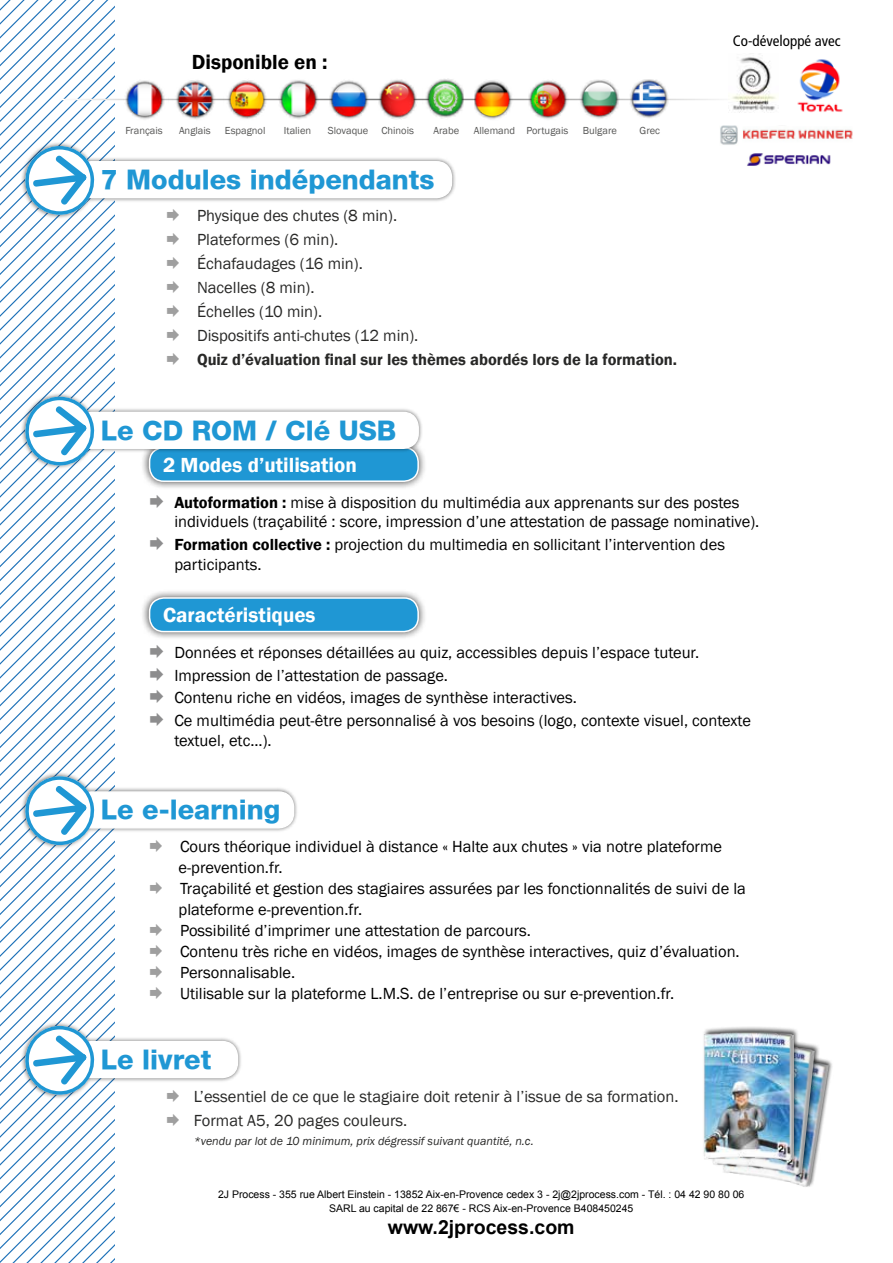
<style>
.page{position:relative;width:893px;height:1263px;background:#fff}
.page>*{position:absolute;margin:0;border:0;box-sizing:border-box;transform-origin:0 0}
.t1{font:800 27px "Helvetica Neue";color:#1f97d4}
.t2{font:600 21px "Franklin Gothic";color:#fff}
.t3{font:600 21px "Franklin Gothic";color:#000}
.t4{font:700 19.5px "Arial";color:#000}
.t5{font:16.5px/21px "Franklin Gothic";color:#000}
.t6{font:16.5px/24px "Franklin Gothic";color:#282827}
.t7{font:600 16.5px "Franklin Gothic";color:#282827}
.t8{font:condensed 15px "Frutiger";color:#000}
.t9{font:italic 12px "Franklin Gothic";color:#282827}
.t10{font:10.5px/13.5px "Arial";color:#000;text-align:center}
.t11{font:10.5px "Franklin Gothic";color:#575756}
.s1{color:#8d8d8e}
.s2{font-weight:600}
</style>
<div class="page">
<svg style="left:0;top:566px;width:115px;height:14px"></svg>
<svg style="left:0;top:580px;width:115px;height:14px"></svg>
<svg style="left:0;top:594px;width:115px;height:14px"></svg>
<svg style="left:0;top:608px;width:115px;height:14px"></svg>
<svg style="left:0;top:622px;width:115px;height:14px"></svg>
<svg style="left:0;top:636px;width:115px;height:14px"></svg>
<svg style="left:0;top:650px;width:115px;height:14px"></svg>
<svg style="left:0;top:664px;width:115px;height:14px"></svg>
<svg style="left:0;top:678px;width:115px;height:14px"></svg>
<svg style="left:0;top:692px;width:115px;height:14px"></svg>
<svg style="left:0;top:706px;width:115px;height:13px"></svg>
<svg style="left:0;top:719px;width:115px;height:14px"></svg>
<svg style="left:0;top:733px;width:115px;height:14px"></svg>
<svg style="left:0;top:747px;width:115px;height:14px"></svg>
<svg style="left:0;top:761px;width:113px;height:14px"></svg>
<svg style="left:0;top:845px;width:115px;height:14px"></svg>
<svg style="left:0;top:859px;width:115px;height:13px"></svg>
<img style="left:124px;top:80px;width:45px;height:40px">
<img style="left:172px;top:80px;width:45px;height:40px">
<img style="left:224px;top:80px;width:44px;height:39px">
<img style="left:277px;top:80px;width:43px;height:39px">
<img style="left:329px;top:80px;width:41px;height:40px">
<img style="left:377px;top:79px;width:40px;height:40px">
<img style="left:423px;top:79px;width:40px;height:39px">
<img style="left:474px;top:80px;width:41px;height:40px">
<img style="left:528px;top:80px;width:41px;height:40px">
<img style="left:578px;top:79px;width:41px;height:40px">
<img style="left:630px;top:79px;width:40px;height:39px">
<div style="left:21px;top:771px;width:278px;height:78px;background:#000;opacity:.57"></div>
<div style="left:76px;top:792px;width:217px;height:36px;background:#fff;border-radius:15px"></div>
<div style="left:76px;top:791px;width:218px;height:37px;border:2px solid #fff;border-radius:15px"></div>
<div style="left:21px;top:1021px;width:222px;height:78px;background:#000;opacity:.57"></div>
<div style="left:76px;top:1042px;width:161px;height:35px;background:#fff;border-radius:15px"></div>
<div style="left:76px;top:1041px;width:162px;height:37px;border:2px solid #fff;border-radius:15px"></div>
<svg style="left:23px;top:776px;width:73px;height:69px"></svg>
<svg style="left:0;top:872px;width:115px;height:391px"></svg>
<div style="left:141px;top:439px;width:286px;height:51px;background:#000;opacity:.75"></div>
<div style="left:150px;top:448px;width:268px;height:33px;background:#1f97d4;border-radius:14px"></div>
<div style="left:149px;top:447px;width:270px;height:35px;border:2px solid #fff;border-radius:14px"></div>
<div style="left:141px;top:589px;width:286px;height:51px;background:#000;opacity:.75"></div>
<div style="left:150px;top:598px;width:268px;height:33px;background:#1f97d4;border-radius:14px"></div>
<div style="left:149px;top:597px;width:270px;height:35px;border:2px solid #fff;border-radius:14px"></div>
<div style="left:722px;top:1046px;width:111px;height:142px;background:#000;opacity:.75"></div>
<img style="left:722px;top:1049px;width:107px;height:139px">
<div style="left:711px;top:1035px;width:109px;height:142px;background:#000;opacity:.75"></div>
<img style="left:712px;top:1038px;width:103px;height:139px">
<div style="left:702px;top:1026px;width:97px;height:136px;background:#000;opacity:.75"></div>
<img style="left:703px;top:1032px;width:90px;height:130px">
<img style="left:729px;top:57px;width:47px;height:56px">
<img style="left:797px;top:59px;width:46px;height:54px">
<img style="left:720px;top:126px;width:133px;height:19px">
<img style="left:747px;top:153px;width:84px;height:13px">
<div style="left:21px;top:392px;width:402px;height:78px;background:#000;opacity:.57"></div>
<div style="left:76px;top:412px;width:342px;height:36px;background:#fff;border-radius:15px"></div>
<div style="left:76px;top:412px;width:343px;height:37px;border:2px solid #fff;border-radius:15px"></div>
<div style="left:21px;top:141px;width:435px;height:78px;background:#000;opacity:.57"></div>
<div style="left:76px;top:162px;width:375px;height:36px;background:#fff;border-radius:15px"></div>
<div style="left:76px;top:161px;width:376px;height:37px;border:2px solid #fff;border-radius:15px"></div>
<svg style="left:23px;top:397px;width:73px;height:68px"></svg>
<svg style="left:0;top:0;width:115px;height:386px"></svg>
<svg style="left:150px;top:840px;width:12px;height:9px"></svg>
<svg style="left:167px;top:209px;width:12px;height:10px"></svg>
<svg style="left:167px;top:1090px;width:12px;height:9px"></svg>
<p class="t3" style="left:192px;top:49px;width:137px">Disponible en :</p>
<p class="t11" style="left:125px;top:124px;width:39px">Français</p>
<p class="t11" style="left:179px;top:124px;width:33px">Anglais</p>
<p class="t11" style="left:225px;top:124px;width:42px">Espagnol</p>
<p class="t11" style="left:284px;top:124px;width:29px">Italien</p>
<p class="t11" style="left:328px;top:124px;width:88px">Slovaque Chinois</p>
<p class="t11" style="left:433px;top:124px;width:27px">Arabe</p>
<p class="t11" style="left:474px;top:124px;width:96px">Allemand Portugais</p>
<p class="t11" style="left:583px;top:124px;width:36px">Bulgare</p>
<p class="t11" style="left:640px;top:124px;width:22px">Grec</p>
<h1 class="t1" style="left:101px;top:163px;width:335px">7 Modules indépendants</h1>
<p class="t6" style="left:197px;top:204px;width:223px">Physique des chutes (8 min).<br>Plateformes (6 min).<br>Échafaudages (16 min).<br>Nacelles (8 min).<br>Échelles (10 min).<br>Dispositifs anti-chutes (12 min).</p>
<p class="t7" style="left:197px;top:350px;width:482px">Quiz d’évaluation final sur les thèmes abordés lors de la formation.</p>
<h1 class="t1" style="left:101px;top:414px;width:297px">Le CD ROM / Clé USB</h1>
<p class="t2" style="left:163px;top:452px;width:195px">2 Modes d’utilisation</p>
<p class="t8" style="left:733px;top:32px;width:109px">Co-développé avec</p>
<p class="t5" style="left:174px;top:492px;width:586px;line-height:19.8px;text-indent:-26px"><span class="s1">◻</span> <span class="s2">Autoformation :</span> mise à disposition du multimédia aux apprenants sur des postes individuels (traçabilité : score, impression d’une attestation de passage nominative).</p>
<p class="t5" style="left:174px;top:535px;width:552px;line-height:19.8px;text-indent:-26px"><span class="s1">◻</span> <span class="s2">Formation collective :</span> projection du multimedia en sollicitant l’intervention des participants.</p>
<p class="t2" style="left:163px;top:602px;width:154px">Caractéristiques</p>
<p class="t5" style="left:149px;top:642px;width:552px"><span class="s1">◻</span> Données et réponses détaillées au quiz, accessibles depuis l’espace tuteur.</p>
<p class="t5" style="left:149px;top:665px;width:301px"><span class="s1">◻</span> Impression de l’attestation de passage.</p>
<p class="t5" style="left:149px;top:688px;width:430px"><span class="s1">◻</span> Contenu riche en vidéos, images de synthèse interactives.</p>
<p class="t5" style="left:174px;top:711px;width:578px;line-height:19.8px;text-indent:-26px"><span class="s1">◻</span> Ce multimédia peut-être personnalisé à vos besoins (logo, contexte visuel, contexte textuel, etc...).</p>
<h1 class="t1" style="left:101px;top:793px;width:181px">Le e-learning</h1>
<p class="t5" style="left:179px;top:837px;width:569px">Cours théorique individuel à distance « Halte aux chutes » via notre plateforme e-prevention.fr.<br>Traçabilité et gestion des stagiaires assurées par les fonctionnalités de suivi de la plateforme e-prevention.fr.<br>Possibilité d’imprimer une attestation de parcours.<br>Contenu très riche en vidéos, images de synthèse interactives, quiz d’évaluation.<br>Personnalisable.<br>Utilisable sur la plateforme L.M.S. de l’entreprise ou sur e-prevention.fr.</p>
<h1 class="t1" style="left:101px;top:1043px;width:112px">Le livret</h1>
<p class="t6" style="left:194px;top:1085px;width:486px">L’essentiel de ce que le stagiaire doit retenir à l’issue de sa formation.<br>Format A5, 20 pages couleurs.</p>
<p class="t9" style="left:194px;top:1133px;width:341px">*vendu par lot de 10 minimum, prix dégressif suivant quantité, n.c.</p>
<p class="t10" style="left:218px;top:1188px;width:528px">2J Process - 355 rue Albert Einstein - 13852 Aix-en-Provence cedex 3 - 2j@2jprocess.com - Tél. : 04 42 90 80 06<br>SARL au capital de 22 867€ - RCS Aix-en-Provence B408450245</p>
<p class="t4" style="left:388px;top:1213px;width:188px">www.2jprocess.com</p>
</div>
